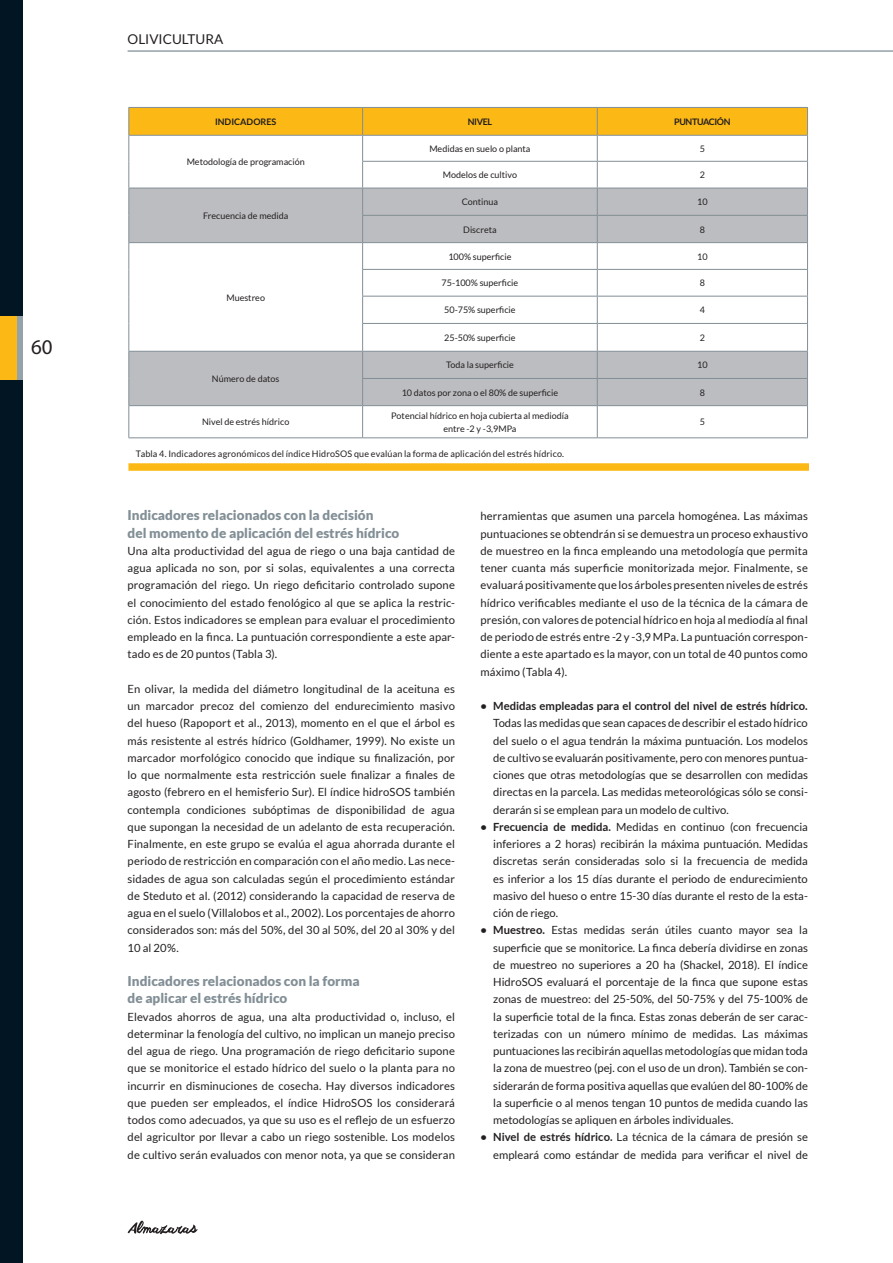
<style>
.page{position:relative;width:893px;height:1263px;background:#fff}
.page>*{position:absolute;margin:0;border:0;box-sizing:border-box;transform-origin:0 0}
.t1{font:21px "Myriad Pro";color:#231f20}
.T-subladillo{font:900 13.5px/17.2px "Lato";color:#828f96}
.t2{font:13.5px "Lato";color:#231f20}
.T-text{font:11.25px/17.2px "Lato";color:#231f20;text-align:justify}
.TABLA-text{font:9px/13.5px "Lato";color:#231f20;text-align:center}
.T-Peu_inf{font:9px "Lato";letter-spacing:.015em;color:#231f20}
.TABLA-text-2{font:700 9px "Lato";letter-spacing:-.04em;color:#231f20}
.TABLA-text-3{font:700 9px "Lato";color:#231f20}
.s1{font-weight:700}
</style>
<div class="page">
<div style="left:0;top:0;width:22px;height:1263px;background:#011622"></div>
<div style="left:0;top:316px;width:17px;height:64px;background:#fcb814"></div>
<div style="left:17px;top:316px;width:6px;height:64px;background:#94a2aa"></div>
<hr style="left:128px;top:50px;width:765px;height:2px;background:#94a2aa">
<hr style="left:128px;top:406px;width:1px;height:31px;background:#828f96">
<hr style="left:363px;top:405px;width:234px;height:1px;background:#828f96">
<hr style="left:362px;top:406px;width:1px;height:31px;background:#828f96">
<hr style="left:597px;top:405px;width:211px;height:1px;background:#828f96">
<hr style="left:597px;top:406px;width:1px;height:31px;background:#828f96">
<hr style="left:807px;top:406px;width:1px;height:31px;background:#828f96">
<hr style="left:128px;top:437px;width:235px;height:1px;background:#828f96">
<hr style="left:363px;top:437px;width:234px;height:1px;background:#828f96">
<hr style="left:597px;top:437px;width:211px;height:1px;background:#828f96">
<svg style="left:128px;top:107px;width:680px;height:298px"></svg>
<hr style="left:128px;top:405px;width:235px;height:1px;background:#828f96">
<div style="left:128px;top:463px;width:681px;height:8px;background:#fcb814"></div>
<svg style="left:128px;top:1221px;width:70px;height:13px"></svg>
<h1 class="t1" style="left:31px;top:334px;width:23px">60</h1>
<p class="t2" style="left:128px;top:32px;width:97px">OLIVICULTURA</p>
<p class="TABLA-text-3" style="left:215px;top:117px;width:63px">INDICADORES</p>
<p class="TABLA-text-2" style="left:468px;top:117px;width:26px">NIVEL</p>
<p class="TABLA-text-2" style="left:674px;top:117px;width:58px">PUNTUACIÓN</p>
<p class="TABLA-text" style="left:187px;top:155px;width:120px">Metodología de programación</p>
<p class="TABLA-text" style="left:429px;top:142px;width:103px">Medidas en suelo o planta</p>
<p class="TABLA-text" style="left:700px;top:142px;width:7px">5</p>
<p class="TABLA-text" style="left:443px;top:168px;width:76px">Modelos de cultivo</p>
<p class="TABLA-text" style="left:700px;top:168px;width:7px">2</p>
<p class="TABLA-text" style="left:203px;top:209px;width:87px">Frecuencia de medida</p>
<p class="TABLA-text" style="left:226px;top:290px;width:40px">Muestreo</p>
<p class="TABLA-text" style="left:212px;top:372px;width:69px">Número de datos</p>
<p class="TABLA-text" style="left:462px;top:195px;width:38px">Continua</p>
<p class="TABLA-text" style="left:697px;top:195px;width:12px">10</p>
<p class="TABLA-text" style="left:463px;top:223px;width:35px">Discreta</p>
<p class="TABLA-text" style="left:700px;top:223px;width:7px">8</p>
<p class="TABLA-text" style="left:448px;top:250px;width:65px">100% superficie</p>
<p class="TABLA-text" style="left:697px;top:250px;width:12px">10</p>
<p class="TABLA-text" style="left:442px;top:276px;width:78px">75-100% superficie</p>
<p class="TABLA-text" style="left:700px;top:276px;width:7px">8</p>
<p class="TABLA-text" style="left:444px;top:303px;width:73px">50-75% superficie</p>
<p class="TABLA-text" style="left:700px;top:303px;width:7px">4</p>
<p class="TABLA-text" style="left:444px;top:331px;width:73px">25-50% superficie</p>
<p class="TABLA-text" style="left:700px;top:331px;width:7px">2</p>
<p class="TABLA-text" style="left:446px;top:358px;width:69px">Toda la superficie</p>
<p class="TABLA-text" style="left:697px;top:358px;width:12px">10</p>
<p class="TABLA-text" style="left:402px;top:386px;width:158px">10 datos por zona o el 80% de superficie</p>
<p class="TABLA-text" style="left:700px;top:386px;width:7px">8</p>
<p class="TABLA-text" style="left:202px;top:415px;width:89px">Nivel de estrés hídrico</p>
<p class="TABLA-text" style="left:391px;top:409px;width:179px">Potencial hídrico en hoja cubierta al mediodía entre -2 y -3,9MPa</p>
<p class="TABLA-text" style="left:700px;top:415px;width:7px">5</p>
<p class="T-Peu_inf" style="left:136px;top:449px;width:430px">Tabla 4. Indicadores agronómicos del índice HidroSOS que evalúan la forma de aplicación del estrés hídrico.</p>
<p class="T-subladillo" style="left:128px;top:506px;width:273px">Indicadores relacionados con la decisión<br>del momento de aplicación del estrés hídrico</p>
<p class="T-text" style="left:128px;top:542px;width:329px">Una alta productividad del agua de riego o una baja cantidad de agua aplicada no son, por si solas, equivalentes a una correcta programación del riego. Un riego deficitario controlado supone el conocimiento del estado fenológico al que se aplica la restric&shy;ción. Estos indicadores se emplean para evaluar el procedimiento empleado en la finca. La puntuación correspondiente a este apar&shy;tado es de 20 puntos (Tabla 3).</p>
<p class="T-text" style="left:128px;top:680px;width:329px">En olivar, la medida del diámetro longitudinal de la aceituna es un marcador precoz del comienzo del endurecimiento masivo del hueso (Rapoport et al., 2013), momento en el que el árbol es más resistente al estrés hídrico (Goldhamer, 1999). No existe un marcador morfológico conocido que indique su finalización, por lo que normalmente esta restricción suele finalizar a finales de agosto (febrero en el hemisferio Sur). El índice hidroSOS también contempla condiciones subóptimas de disponibilidad de agua que supongan la necesidad de un adelanto de esta recuperación.<br>Finalmente, en este grupo se evalúa el agua ahorrada durante el periodo de restricción en comparación con el año medio. Las nece&shy;sidades de agua son calculadas según el procedimiento estándar de Steduto et al. (2012) considerando la capacidad de reserva de agua en el suelo (Villalobos et al., 2002). Los porcentajes de ahorro considerados son: más del 50%, del 30 al 50%, del 20 al 30% y del 10 al 20%.</p>
<p class="T-subladillo" style="left:128px;top:972px;width:234px">Indicadores relacionados con la forma de aplicar el estrés hídrico</p>
<p class="T-text" style="left:128px;top:1008px;width:329px">Elevados ahorros de agua, una alta productividad o, incluso, el determinar la fenología del cultivo, no implican un manejo preciso del agua de riego. Una programación de riego deficitario supone que se monitorice el estado hídrico del suelo o la planta para no incurrir en disminuciones de cosecha. Hay diversos indicadores que pueden ser empleados, el índice HidroSOS los considerará todos como adecuados, ya que su uso es el reflejo de un esfuerzo del agricultor por llevar a cabo un riego sostenible. Los modelos de cultivo serán evaluados con menor nota, ya que se consideran</p>
<p class="T-text" style="left:481px;top:508px;width:329px">herramientas que asumen una parcela homogénea. Las máximas puntuaciones se obtendrán si se demuestra un proceso exhaustivo de muestreo en la finca empleando una metodología que permita tener cuanta más superficie monitorizada mejor. Finalmente, se evaluará positivamente que los árboles presenten niveles de estrés hídrico verificables mediante el uso de la técnica de la cámara de presión, con valores de potencial hídrico en hoja al mediodía al final de periodo de estrés entre -2 y -3,9 MPa. La puntuación correspon&shy;diente a este apartado es la mayor, con un total de 40 puntos como máximo (Tabla 4).</p>
<p class="T-text" style="left:493px;top:697px;width:316px;text-indent:-13px"><span class="s1">• Medidas empleadas para el control del nivel de estrés hídrico.<br></span>Todas las medidas que sean capaces de describir el estado hídrico del suelo o el agua tendrán la máxima puntuación. Los modelos de cultivo se evaluarán positivamente, pero con menores puntua&shy;ciones que otras metodologías que se desarrollen con medidas directas en la parcela. Las medidas meteorológicas sólo se consi&shy;derarán si se emplean para un modelo de cultivo.</p>
<p class="T-text" style="left:493px;top:818px;width:316px;text-indent:-13px"><span class="s1">• Frecuencia de medida.</span> Medidas en continuo (con frecuencia inferiores a 2 horas) recibirán la máxima puntuación. Medidas discretas serán consideradas solo si la frecuencia de medida es inferior a los 15 días durante el periodo de endurecimiento masivo del hueso o entre 15-30 días durante el resto de la esta&shy;ción de riego.</p>
<p class="T-text" style="left:493px;top:922px;width:316px;text-indent:-13px"><span class="s1">• Muestreo.</span> Estas medidas serán útiles cuanto mayor sea la superficie que se monitorice. La finca debería dividirse en zonas de muestreo no superiores a 20 ha (Shackel, 2018). El índice HidroSOS evaluará el porcentaje de la finca que supone estas zonas de muestreo: del 25-50%, del 50-75% y del 75-100% de la superficie total de la finca. Estas zonas deberán de ser carac&shy;terizadas con un número mínimo de medidas. Las máximas puntuaciones las recibirán aquellas metodologías que midan toda la zona de muestreo (pej. con el uso de un dron). También se con&shy;siderarán de forma positiva aquellas que evalúen del 80-100% de la superficie o al menos tengan 10 puntos de medida cuando las metodologías se apliquen en árboles individuales.</p>
<p class="T-text" style="left:481px;top:1129px;width:329px;text-align:right"><span class="s1">• Nivel de estrés hídrico.</span> La técnica de la cámara de presión se empleará como estándar de medida para verificar el nivel de</p>
</div>
